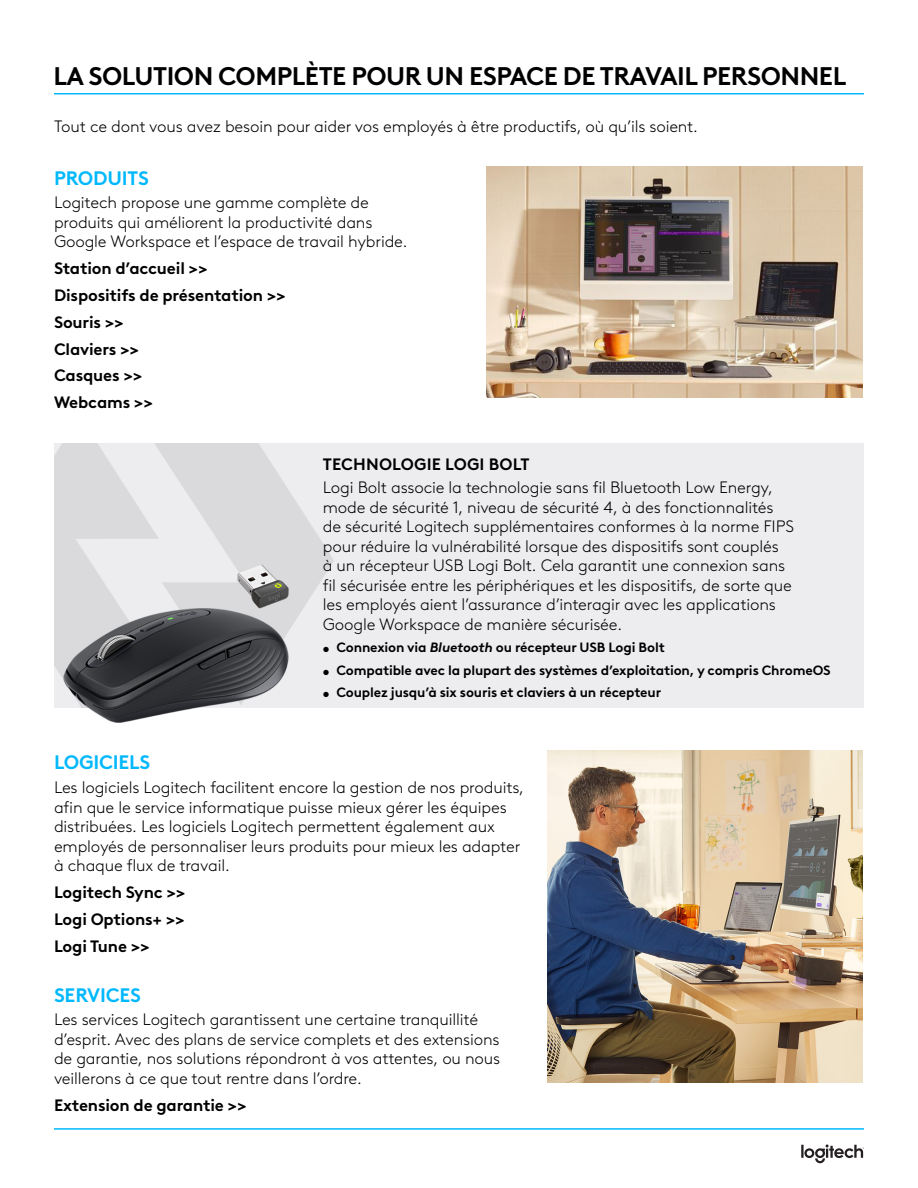
<style>
.page{position:relative;width:918px;height:1188px;background:#fff}
.page>*{position:absolute;margin:0;border:0;box-sizing:border-box;transform-origin:0 0}
.Head_1{font:700 25.5px "Brown Logitech Pan";letter-spacing:-.02em;color:#000}
.Subhead_TOC_Blue{font:700 19.5px "Brown Logitech Pan";letter-spacing:-.01em;color:#00b8fc}
.Body_1_TOC{font:300 16.5px/19.5px "Brown Logitech Pan";letter-spacing:-.01em;color:#000}
.Link_TOC{font:700 16.5px "Brown Logitech Pan";letter-spacing:-.01em;color:#000}
.Body_Intro_1{font:300 16.5px "Brown Logitech Pan";letter-spacing:-.01em;color:#000}
.Link_TOC-2{font:700 16.5px "Brown Logitech Pan";letter-spacing:.01em;color:#000}
.t1{font:700 13.5px "Brown Logitech Pan";letter-spacing:-.01em;color:#000}
.s1{font-size:10.5px}
.s2{font-style:italic}
</style>
<div class="page">
<svg style="left:801px;top:1144px;width:63px;height:19px"></svg>
<hr style="left:54px;top:93px;width:810px;height:1px;background:#00b8fc">
<hr style="left:54px;top:1128px;width:810px;height:2px;background:#00b8fc">
<div style="left:54px;top:443px;width:810px;height:264px;background:#ededf0"></div>
<svg style="left:54px;top:443px;width:77px;height:238px"></svg>
<svg style="left:131px;top:443px;width:203px;height:219px;fill:#dbdbde"></svg>
<img style="left:486px;top:166px;width:377px;height:232px">
<img style="left:548px;top:751px;width:315px;height:332px">
<img style="left:64px;top:565px;width:224px;height:158px">
<p class="Head_1" style="left:53px;top:57px;width:795px">LA SOLUTION COMPLÈTE POUR UN ESPACE DE TRAVAIL PERSONNEL</p>
<p class="Body_Intro_1" style="left:54px;top:114px;width:646px">Tout ce dont vous avez besoin pour aider vos employés à être productifs, où qu’ils soient.</p>
<p class="Subhead_TOC_Blue" style="left:54px;top:163px;width:96px">PRODUITS</p>
<p class="Body_1_TOC" style="left:54px;top:192px;width:355px">Logitech propose une gamme complète de produits qui améliorent la productivité dans<br>Google Workspace et l’espace de travail hybride.</p>
<p class="Link_TOC" style="left:54px;top:256px;width:155px">Station d’accueil &gt;&gt;</p>
<p class="Link_TOC" style="left:54px;top:283px;width:233px">Dispositifs de présentation &gt;&gt;</p>
<p class="Link_TOC" style="left:54px;top:309px;width:71px">Souris &gt;&gt;</p>
<p class="Link_TOC" style="left:54px;top:336px;width:87px">Claviers &gt;&gt;</p>
<p class="Link_TOC" style="left:54px;top:363px;width:90px">Casques &gt;&gt;</p>
<p class="Link_TOC" style="left:54px;top:390px;width:100px">Webcams &gt;&gt;</p>
<p class="Link_TOC-2" style="left:323px;top:451px;width:208px">TECHNOLOGIE LOGI BOLT</p>
<p class="Body_1_TOC" style="left:323px;top:477px;width:473px">Logi Bolt associe la technologie sans fil Bluetooth Low Energy, mode de sécurité 1, niveau de sécurité 4, à des fonctionnalités de sécurité Logitech supplémentaires conformes à la norme FIPS pour réduire la vulnérabilité lorsque des dispositifs sont couplés<br>à un récepteur USB Logi Bolt. Cela garantit une connexion sans fil sécurisée entre les périphériques et les dispositifs, de sorte que les employés aient l’assurance d’interagir avec les applications Google Workspace de manière sécurisée.</p>
<p class="t1" style="left:323px;top:637px;width:343px"><span class="s1">•</span> Connexion via <span class="s2">Bluetooth</span> ou récepteur USB Logi Bolt</p>
<p class="t1" style="left:323px;top:659px;width:509px"><span class="s1">•</span> Compatible avec la plupart des systèmes d’exploitation, y compris ChromeOS</p>
<p class="t1" style="left:323px;top:682px;width:340px"><span class="s1">•</span> Couplez jusqu’à six souris et claviers à un récepteur</p>
<p class="Subhead_TOC_Blue" style="left:54px;top:748px;width:98px">LOGICIELS</p>
<p class="Body_1_TOC" style="left:54px;top:777px;width:472px">Les logiciels Logitech facilitent encore la gestion de nos produits, afin que le service informatique puisse mieux gérer les équipes distribuées. Les logiciels Logitech permettent également aux employés de personnaliser leurs produits pour mieux les adapter à chaque flux de travail.</p>
<p class="Link_TOC" style="left:54px;top:880px;width:133px">Logitech Sync &gt;&gt;</p>
<p class="Link_TOC" style="left:54px;top:906px;width:132px">Logi Options+ &gt;&gt;</p>
<p class="Link_TOC" style="left:54px;top:933px;width:97px">Logi Tune &gt;&gt;</p>
<p class="Subhead_TOC_Blue" style="left:54px;top:980px;width:88px">SERVICES</p>
<p class="Body_1_TOC" style="left:54px;top:1009px;width:448px">Les services Logitech garantissent une certaine tranquillité d’esprit. Avec des plans de service complets et des extensions de garantie, nos solutions répondront à vos attentes, ou nous veillerons à ce que tout rentre dans l’ordre.</p>
<p class="Link_TOC" style="left:54px;top:1092px;width:194px">Extension de garantie &gt;&gt;</p>
</div>
